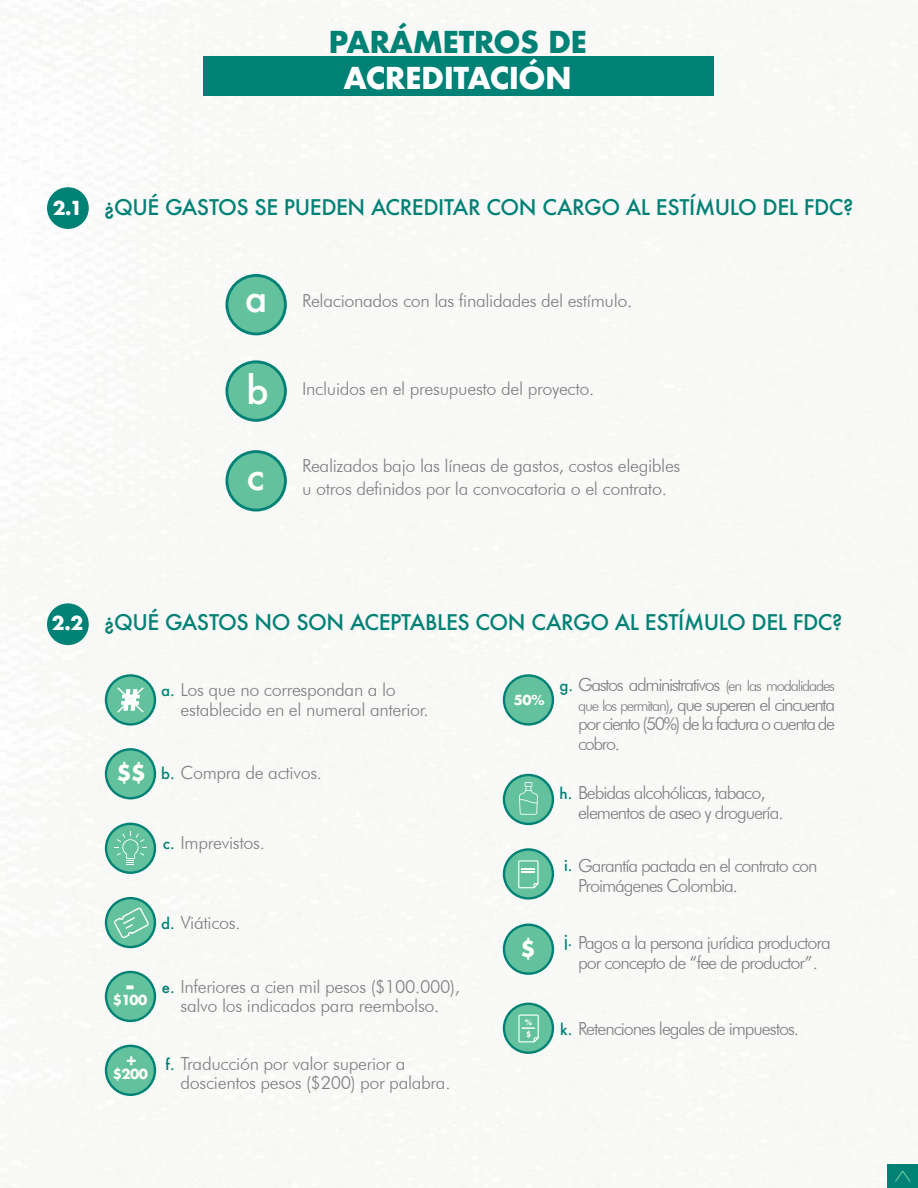
<style>
.page{position:relative;width:918px;height:1188px;background:#fff}
.page>*{position:absolute;margin:0;border:0;box-sizing:border-box;transform-origin:0 0}
.t1{font:500 37.5px "Futura";color:#fff}
.t2{font:700 29.4px "Futura";letter-spacing:-.02em;color:#008175}
.t3{font:700 29.4px "Futura";letter-spacing:-.02em;color:#fff}
.t4{font:700 22.05px "Futura";color:#fff}
.t5{font:500 21px "Futura";letter-spacing:-.02em;color:#008175}
.t6{font:300 18px/19.5px "Futura BT";letter-spacing:-.02em;color:#7e7f80}
.t7{font:300 18px/19.5px "Futura BT";letter-spacing:-.06em;color:#7e7f80}
.t8{font:700 16.5px "Futura";color:#fff}
.t9{font:500 15px "Futura";color:#008175}
.t10{font:700 13.5px "Futura";letter-spacing:-.04em;color:#fff}
.t11{font:700 7.35px "Futura";color:#fff}
.s1{font-weight:700;font-size:18.75px;color:#fff}
.s2{font-size:15px}
</style>
<div class="page">
<img style="left:0;top:0;width:918px;height:1188px">
<div style="left:887px;top:1164px;width:31px;height:24px;background:#008175"></div>
<svg style="left:895px;top:1170px;width:16px;height:12px"></svg>
<div style="left:47px;top:187px;width:42px;height:42px;background:#008175;border-radius:50%"></div>
<div style="left:47px;top:603px;width:42px;height:42px;background:#008175;border-radius:50%"></div>
<div style="left:204px;top:56px;width:510px;height:40px;background:#008175"></div>
<svg style="left:105px;top:674px;width:51px;height:52px"></svg>
<div style="left:107px;top:677px;width:47px;height:46px;background:#63c29d;border-radius:50%"></div>
<svg style="left:105px;top:748px;width:51px;height:51px"></svg>
<div style="left:107px;top:751px;width:47px;height:46px;background:#63c29d;border-radius:50%"></div>
<svg style="left:105px;top:823px;width:51px;height:51px"></svg>
<div style="left:107px;top:825px;width:47px;height:47px;background:#63c29d;border-radius:50%"></div>
<svg style="left:225px;top:274px;width:62px;height:61px"></svg>
<div style="left:228px;top:277px;width:56px;height:56px;background:#63c29d;border-radius:50%"></div>
<svg style="left:225px;top:360px;width:62px;height:62px"></svg>
<div style="left:228px;top:363px;width:56px;height:56px;background:#63c29d;border-radius:50%"></div>
<svg style="left:225px;top:450px;width:62px;height:62px"></svg>
<div style="left:228px;top:453px;width:56px;height:56px;background:#63c29d;border-radius:50%"></div>
<svg style="left:105px;top:897px;width:51px;height:51px"></svg>
<div style="left:107px;top:899px;width:47px;height:47px;background:#63c29d;border-radius:50%"></div>
<svg style="left:105px;top:971px;width:51px;height:51px"></svg>
<div style="left:107px;top:973px;width:47px;height:47px;background:#63c29d;border-radius:50%"></div>
<svg style="left:503px;top:674px;width:51px;height:52px"></svg>
<div style="left:505px;top:677px;width:47px;height:46px;background:#63c29d;border-radius:50%"></div>
<svg style="left:503px;top:774px;width:51px;height:51px"></svg>
<div style="left:505px;top:776px;width:47px;height:47px;background:#63c29d;border-radius:50%"></div>
<svg style="left:503px;top:848px;width:51px;height:52px"></svg>
<div style="left:505px;top:851px;width:47px;height:46px;background:#63c29d;border-radius:50%"></div>
<svg style="left:503px;top:924px;width:51px;height:51px"></svg>
<div style="left:505px;top:926px;width:47px;height:46px;background:#63c29d;border-radius:50%"></div>
<svg style="left:503px;top:1003px;width:51px;height:51px"></svg>
<div style="left:505px;top:1005px;width:47px;height:47px;background:#63c29d;border-radius:50%"></div>
<svg style="left:105px;top:1045px;width:51px;height:51px"></svg>
<div style="left:107px;top:1047px;width:47px;height:47px;background:#63c29d;border-radius:50%"></div>
<svg style="left:519px;top:782px;width:19px;height:33px"></svg>
<svg style="left:117px;top:687px;width:27px;height:26px"></svg>
<svg style="left:518px;top:860px;width:21px;height:28px"></svg>
<svg style="left:114px;top:907px;width:35px;height:31px"></svg>
<svg style="left:115px;top:832px;width:31px;height:33px"></svg>
<svg style="left:518px;top:1015px;width:21px;height:27px"></svg>
<h2 class="t2" style="left:328px;top:21px;width:260px">PARÁMETROS DE</h2>
<h2 class="t3" style="left:344px;top:56px;width:230px">ACREDITACIÓN</h2>
<p class="t5" style="left:53px;top:192px;width:802px"><span class="s1">2.1</span> ¿QUÉ GASTOS SE PUEDEN ACREDITAR CON CARGO AL ESTÍMULO DEL FDC?</p>
<h1 class="t1" style="left:245px;top:273px;width:24px">a</h1>
<h1 class="t1" style="left:247px;top:365px;width:24px">b</h1>
<h1 class="t1" style="left:247px;top:450px;width:19px">c</h1>
<p class="t6" style="left:302px;top:290px;width:332px">Relacionados con las finalidades del estímulo.</p>
<p class="t6" style="left:302px;top:379px;width:294px">Incluidos en el presupuesto del proyecto.</p>
<p class="t6" style="left:302px;top:455px;width:380px;line-height:22.5px">Realizados bajo las líneas de gastos, costos elegibles u otros definidos por la convocatoria o el contrato.</p>
<p class="t5" style="left:52px;top:608px;width:792px"><span class="s1">2.2</span> ¿QUÉ GASTOS NO SON ACEPTABLES CON CARGO AL ESTÍMULO DEL FDC?</p>
<p class="t6" style="left:181px;top:680px;width:250px">Los que no correspondan a lo establecido en el numeral anterior.</p>
<p class="t9" style="left:161px;top:680px;width:15px">a.</p>
<p class="t10" style="left:514px;top:690px;width:32px">50%</p>
<p class="t6" style="left:578px;top:675px;width:259px;text-align:justify">Gastos administrativos <span class="s2">(en las modalidades que los permitan)</span>, que superen el cincuenta por ciento (50%) de la factura o cuenta de cobro.</p>
<p class="t9" style="left:560px;top:675px;width:15px">g.</p>
<p class="t4" style="left:117px;top:757px;width:31px">$$</p>
<p class="t9" style="left:161px;top:763px;width:15px">b.</p>
<p class="t6" style="left:181px;top:763px;width:143px">Compra de activos.</p>
<p class="t7" style="left:578px;top:783px;width:207px">Bebidas alcohólicas, tabaco, elementos de aseo y droguería.</p>
<p class="t9" style="left:560px;top:783px;width:14px">h.</p>
<p class="t9" style="left:163px;top:833px;width:13px">c.</p>
<p class="t6" style="left:181px;top:833px;width:86px">Imprevistos.</p>
<p class="t7" style="left:578px;top:856px;width:241px">Garantía pactada en el contrato con<br>Proimágenes Colombia.</p>
<p class="t9" style="left:564px;top:855px;width:10px">i.</p>
<p class="t6" style="left:181px;top:913px;width:61px">Viáticos.</p>
<p class="t9" style="left:161px;top:913px;width:15px">d.</p>
<p class="t4" style="left:520px;top:933px;width:16px">$</p>
<p class="t9" style="left:564px;top:931px;width:10px">j.</p>
<p class="t7" style="left:578px;top:933px;width:254px">Pagos a la persona jurídica productora por concepto de “fee de productor”.</p>
<p class="t10" style="left:113px;top:991px;width:36px">$100<sup>-</sup></p>
<p class="t6" style="left:181px;top:976px;width:281px">Inferiores a cien mil pesos ($100.000), salvo los indicados para reembolso.</p>
<p class="t9" style="left:162px;top:977px;width:14px">e.</p>
<p class="t11" style="left:525px;top:1016px;width:9px">%</p>
<p class="t11" style="left:526px;top:1029px;width:6px">$</p>
<p class="t9" style="left:560px;top:1019px;width:14px">k.</p>
<p class="t7" style="left:578px;top:1019px;width:222px">Retenciones legales de impuestos.</p>
<p class="t8" style="left:126px;top:1049px;width:13px">+</p>
<p class="t10" style="left:113px;top:1064px;width:37px">$200</p>
<p class="t6" style="left:181px;top:1054px;width:271px">Traducción por valor superior a doscientos pesos ($200) por palabra.</p>
<p class="t9" style="left:166px;top:1054px;width:11px">f.</p>
</div>
